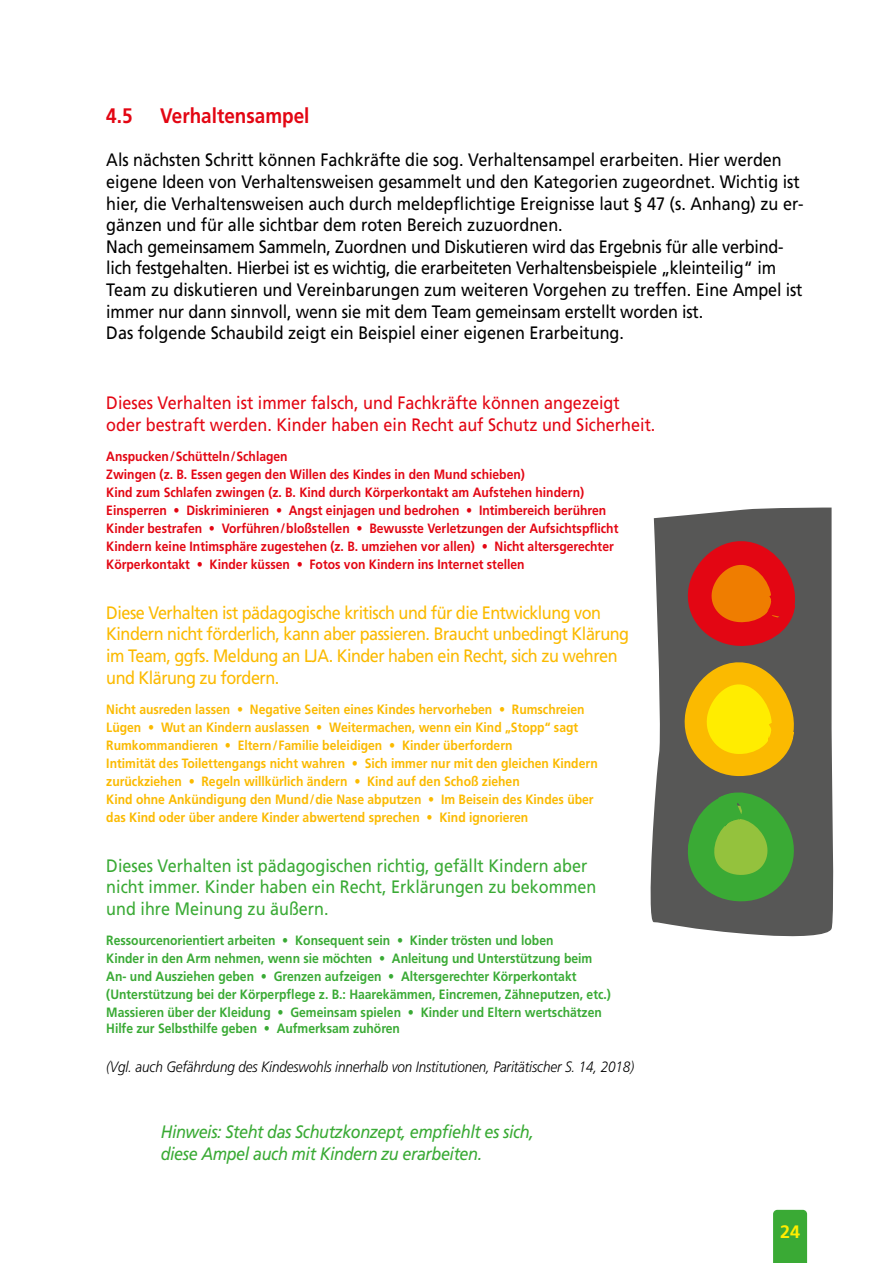
<style>
.page{position:relative;width:893px;height:1263px;background:#fff}
.page>*{position:absolute;margin:0;border:0;box-sizing:border-box;transform-origin:0 0}
.t1{font:700 21px "Frutiger LT Pro";color:#e30613;scale:.9 1}
.t2{font:18px/21.6px "Frutiger LT Pro";color:#000;scale:.9 1}
.t3{font:18px/21.6px "Frutiger LT Pro";letter-spacing:-.03em;color:#fbba00;scale:.9 1}
.t4{font:18px/21.6px "Frutiger LT Pro";color:#3aaa35;scale:.9 1}
.t5{font:18px/21.6px "Frutiger LT Pro";color:#e30613;scale:.9 1}
.t6{font:italic 18px/21.6px "Frutiger LT Pro";letter-spacing:-.025em;color:#3aaa35;scale:.9 1}
.t7{font:700 18px "Frutiger LT Pro";color:#ffed00}
.t8{font:italic 300 15px "Frutiger LT Pro";letter-spacing:-.01em;color:#000;scale:.9 1}
.t9{font:700 13.5px/18px "Frutiger LT Pro";color:#fbba00;scale:.9 1}
.t10{font:700 13.5px/18px "Frutiger LT Pro";color:#e30613;scale:.9 1}
.t11{font:700 13.5px/18px "Frutiger LT Pro";color:#3aaa35;scale:.9 1}
</style>
<div class="page">
<div style="left:773px;top:1210px;width:34px;height:53px;background:#3aaa35"></div>
<svg style="left:650px;top:507px;width:184px;height:430px;fill:#575756"></svg>
<svg style="left:686px;top:538px;width:122px;height:116px;background:#b03b28"></svg>
<svg style="left:667px;top:662px;width:156px;height:267px;background:#7c853b"></svg>
<p class="t1" style="left:106px;top:103px;width:31px">4.5</p>
<p class="t1" style="left:160px;top:103px;width:167px">Verhaltensampel</p>
<p class="t2" style="left:106px;top:149px;width:776px">Als nächsten Schritt können Fachkräfte die sog. Verhaltensampel erarbeiten. Hier werden eigene Ideen von Verhaltensweisen gesammelt und den Kategorien zugeordnet. Wichtig ist hier, die Verhaltensweisen auch durch meldepflichtige Ereignisse laut § 47 (s. Anhang) zu er&shy;gänzen und für alle sichtbar dem roten Bereich zuzuordnen.<br>Nach gemeinsamem Sammeln, Zuordnen und Diskutieren wird das Ergebnis für alle verbind&shy;lich festgehalten. Hierbei ist es wichtig, die erarbeiteten Verhaltensbeispiele „kleinteilig“ im Team zu diskutieren und Vereinbarungen zum weiteren Vorgehen zu treffen. Eine Ampel ist immer nur dann sinnvoll, wenn sie mit dem Team gemeinsam erstellt worden ist.<br>Das folgende Schaubild zeigt ein Beispiel einer eigenen Erarbeitung.</p>
<p class="t5" style="left:106px;top:392px;width:612px">Dieses Verhalten ist immer falsch, und Fachkräfte können angezeigt oder bestraft werden. Kinder haben ein Recht auf Schutz und Sicherheit.</p>
<p class="t10" style="left:106px;top:447px;width:571px">Anspucken/Schütteln/Schlagen<br>Zwingen (z. B. Essen gegen den Willen des Kindes in den Mund schieben)<br>Kind zum Schlafen zwingen (z. B. Kind durch Körperkontakt am Aufstehen hindern)<br>Einsperren • Diskriminieren • Angst einjagen und bedrohen • Intimbereich berühren Kinder bestrafen • Vorführen/bloßstellen • Bewusste Verletzungen der Aufsichtspflicht Kindern keine Intimsphäre zugestehen (z. B. umziehen vor allen) • Nicht altersgerechter Körperkontakt • Kinder küssen • Fotos von Kindern ins Internet stellen</p>
<p class="t3" style="left:106px;top:602px;width:582px">Diese Verhalten ist pädagogische kritisch und für die Entwicklung von Kindern nicht förderlich, kann aber passieren. Braucht unbedingt Klärung im Team, ggfs. Meldung an LJA. Kinder haben ein Recht, sich zu wehren und Klärung zu fordern.</p>
<p class="t9" style="left:106px;top:700px;width:548px">Nicht ausreden lassen • Negative Seiten eines Kindes hervorheben • Rumschreien Lügen • Wut an Kindern auslassen • Weitermachen, wenn ein Kind „Stopp“ sagt Rumkommandieren • Eltern/Familie beleidigen • Kinder überfordern<br>Intimität des Toilettengangs nicht wahren • Sich immer nur mit den gleichen Kindern zurückziehen • Regeln willkürlich ändern • Kind auf den Schoß ziehen<br>Kind ohne Ankündigung den Mund/die Nase abputzen • Im Beisein des Kindes über das Kind oder über andere Kinder abwertend sprechen • Kind ignorieren</p>
<p class="t4" style="left:106px;top:855px;width:546px">Dieses Verhalten ist pädagogischen richtig, gefällt Kindern aber nicht immer. Kinder haben ein Recht, Erklärungen zu bekommen und ihre Meinung zu äußern.</p>
<p class="t11" style="left:106px;top:931px;width:562px">Ressourcenorientiert arbeiten • Konsequent sein • Kinder trösten und loben<br>Kinder in den Arm nehmen, wenn sie möchten • Anleitung und Unterstützung beim An- und Ausziehen geben • Grenzen aufzeigen • Altersgerechter Körperkontakt (Unterstützung bei der Körperpflege z. B.: Haarekämmen, Eincremen, Zähneputzen, etc.)<br>Massieren über der Kleidung • Gemeinsam spielen • Kinder und Eltern wertschätzen</p>
<p class="t11" style="left:106px;top:1019px;width:328px">Hilfe zur Selbsthilfe geben • Aufmerksam zuhören</p>
<p class="t8" style="left:106px;top:1058px;width:588px">(Vgl. auch Gefährdung des Kindeswohls innerhalb von Institutionen, Paritätischer S. 14, 2018)</p>
<p class="t6" style="left:161px;top:1121px;width:416px">Hinweis: Steht das Schutzkonzept, empfiehlt es sich, diese Ampel auch mit Kindern zu erarbeiten.</p>
<p class="t7" style="left:780px;top:1221px;width:22px">24</p>
</div>
